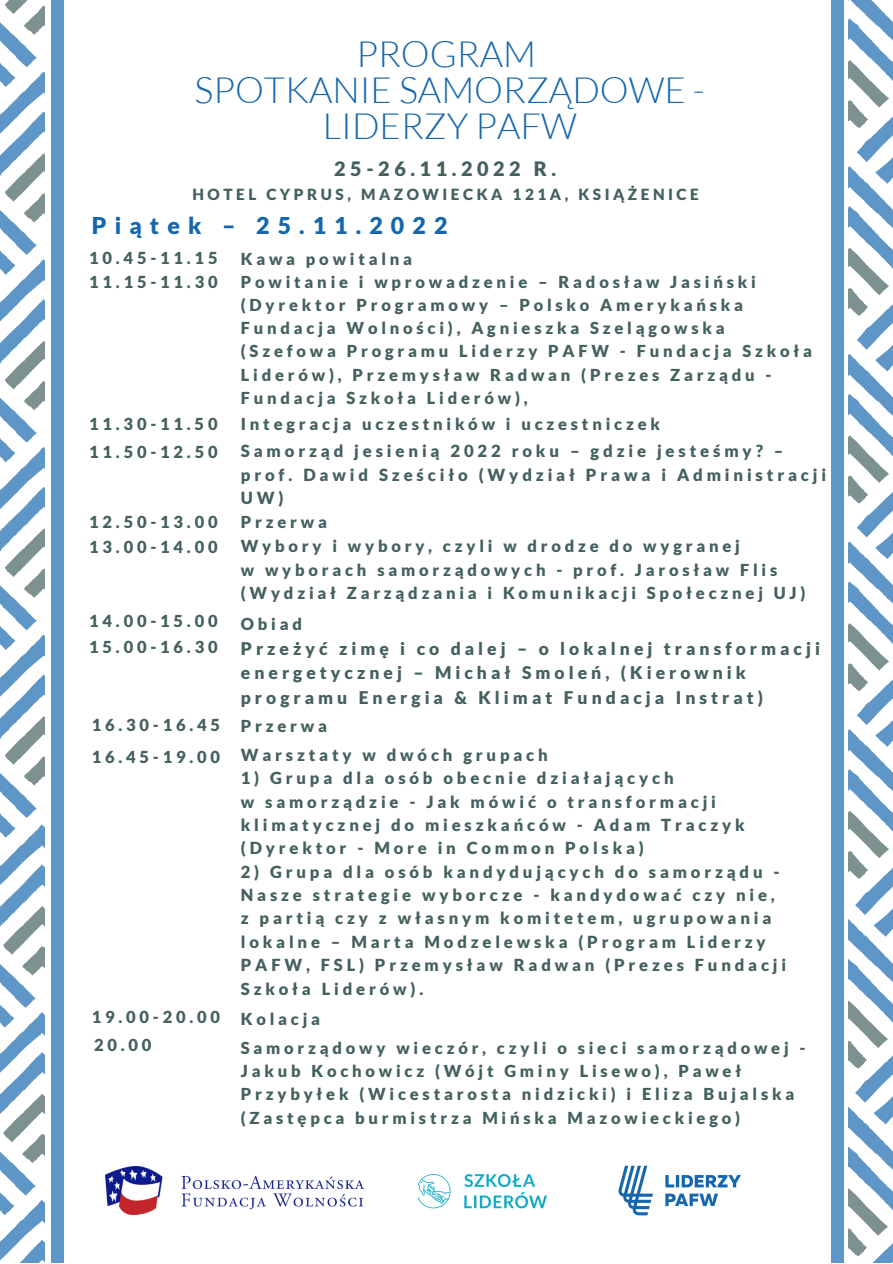
<style>
.page{position:relative;width:893px;height:1264px;background:#fff}
.page>*{position:absolute;margin:0;border:0;box-sizing:border-box;transform-origin:0 0}
.t1{font:300 36.15px/36px "Lato";color:#1566ae;text-align:center}
.t2{font:900 23.1px "Lato";letter-spacing:.35em;color:#1566ae}
.t3{font:900 19.8px "Lato";letter-spacing:.23em;color:#44605f}
.t4{font:900 17.4px/24.6px "Lato";letter-spacing:.23em;color:#44605f}
.t5{font:900 16.65px/23.4px "Lato";letter-spacing:.23em;color:#44605f}
.t6{font:900 16.5px/23.2px "Lato";letter-spacing:.23em;color:#44605f}
.t7{font:900 15.3px "Lato";letter-spacing:.23em;color:#44605f}
</style>
<div class="page">
<svg style="left:0;top:0;width:44px;height:1262px"></svg>
<div style="left:51px;top:0;width:13px;height:1262px;background:#5e96c7"></div>
<svg style="left:848px;top:0;width:44px;height:1262px"></svg>
<div style="left:830px;top:0;width:13px;height:1262px;background:#5e96c7"></div>
<img style="left:618px;top:1165px;width:123px;height:51px">
<img style="left:418px;top:1174px;width:129px;height:35px">
<img style="left:105px;top:1166px;width:259px;height:48px">
<h1 class="t1" style="left:194px;top:35px;width:512px">PROGRAM<br>SPOTKANIE SAMORZĄDOWE -<br>LIDERZY PAFW</h1>
<p class="t3" style="left:334px;top:156px;width:223px">25-26.11.2022 R.</p>
<p class="t7" style="left:192px;top:185px;width:508px">HOTEL CYPRUS, MAZOWIECKA 121A, KSIĄŻENICE</p>
<h2 class="t2" style="left:92px;top:212px;width:357px">Piątek – 25.11.2022</h2>
<p class="t6" style="left:89px;top:270px;width:130px">11.15-11.30</p>
<p class="t6" style="left:89px;top:246px;width:130px">10.45-11.15</p>
<p class="t6" style="left:241px;top:246px;width:572px">Kawa powitalna<br>Powitanie i wprowadzenie – Radosław Jasiński (Dyrektor Programowy – Polsko Amerykańska Fundacja Wolności), Agnieszka Szelągowska (Szefowa Programu Liderzy PAFW - Fundacja Szkoła Liderów), Przemysław Radwan (Prezes Zarządu - Fundacja Szkoła Liderów),</p>
<p class="t6" style="left:89px;top:412px;width:130px">11.30-11.50</p>
<p class="t6" style="left:241px;top:412px;width:420px">Integracja uczestników i uczestniczek</p>
<p class="t6" style="left:89px;top:440px;width:130px">11.50-12.50</p>
<p class="t5" style="left:241px;top:439px;width:586px">Samorząd jesienią 2022 roku – gdzie jesteśmy? – prof. Dawid Sześciło (Wydział Prawa i Administracji<br>UW)</p>
<p class="t6" style="left:89px;top:510px;width:130px">12.50-13.00</p>
<p class="t6" style="left:241px;top:510px;width:88px">Przerwa</p>
<p class="t6" style="left:89px;top:535px;width:130px">13.00-14.00</p>
<p class="t6" style="left:241px;top:534px;width:566px">Wybory i wybory, czyli w drodze do wygranej<br>w wyborach samorządowych - prof. Jarosław Flis (Wydział Zarządzania i Komunikacji Społecznej UJ)</p>
<p class="t6" style="left:89px;top:609px;width:130px">14.00-15.00</p>
<p class="t6" style="left:241px;top:611px;width:63px">Obiad</p>
<p class="t6" style="left:89px;top:635px;width:130px">15.00-16.30</p>
<p class="t4" style="left:241px;top:635px;width:580px">Przeżyć zimę i co dalej – o lokalnej transformacji energetycznej – Michał Smoleń, (Kierownik programu Energia &amp; Klimat Fundacja Instrat)</p>
<p class="t6" style="left:92px;top:713px;width:130px">16.30-16.45</p>
<p class="t6" style="left:241px;top:713px;width:88px">Przerwa</p>
<p class="t5" style="left:92px;top:742px;width:457px"><sub>16.45-19.00</sub> Warsztaty w dwóch grupach</p>
<p class="t5" style="left:241px;top:766px;width:505px">1) Grupa dla osób obecnie działających<br>w samorządzie - Jak mówić o transformacji klimatycznej do mieszkańców - Adam Traczyk (Dyrektor - More in Common Polska)</p>
<p class="t5" style="left:241px;top:859px;width:547px">2) Grupa dla osób kandydujących do samorządu - Nasze strategie wyborcze - kandydować czy nie, z partią czy z własnym komitetem, ugrupowania lokalne – Marta Modzelewska (Program Liderzy PAFW, FSL) Przemysław Radwan (Prezes Fundacji Szkoła Liderów).</p>
<p class="t6" style="left:92px;top:1005px;width:130px">19.00-20.00</p>
<p class="t6" style="left:241px;top:1007px;width:81px">Kolacja</p>
<p class="t6" style="left:94px;top:1032px;width:59px">20.00</p>
<p class="t6" style="left:241px;top:1035px;width:566px">Samorządowy wieczór, czyli o sieci samorządowej - Jakub Kochowicz (Wójt Gminy Lisewo), Paweł Przybyłek (Wicestarosta nidzicki) i Eliza Bujalska (Zastępca burmistrza Mińska Mazowieckiego)</p>
</div>
